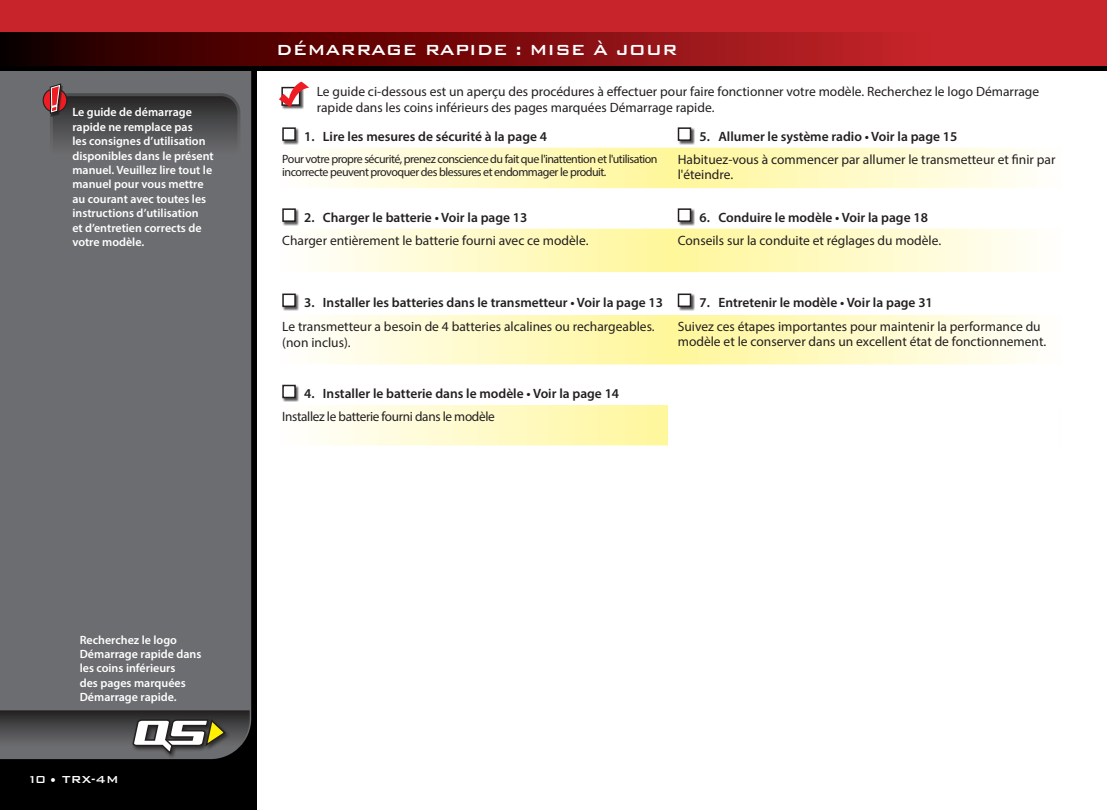
<style>
.page{position:relative;width:1107px;height:810px;background:#fff}
.page>*{position:absolute;margin:0;border:0;box-sizing:border-box;transform-origin:0 0}
.t1{font:500 19.5px "Bank Gothic BT";color:#fff}
.t2{font:13.5px/16.2px "Myriad Pro";color:#231f20}
.t3{font:600 13.5px "Myriad Pro";color:#231f20}
.t4{font:13.5px "Myriad Pro";letter-spacing:-.025em;color:#231f20}
.t5{font:500 13.5px "Bank Gothic BT";color:#fff}
.t6{font:600 12px/14.4px "Myriad Pro";color:#fff}
.t7{font:12px/13.5px "Myriad Pro";letter-spacing:-.04em;color:#231f20}
</style>
<div class="page">
<div style="left:0;top:13px;width:256px;height:797px;background:#000"></div>
<div style="left:0;top:71px;width:251px;height:688px;background:#6c6d70"></div>
<div style="left:0;top:0;width:1107px;height:70px;background:#000"></div>
<div style="left:0;top:0;width:1107px;height:51px;background:#c8242b"></div>
<svg style="left:0;top:32px;width:1107px;height:34px"></svg>
<div style="left:282px;top:87px;width:22px;height:23px;background:#231f20;opacity:.75"></div>
<svg style="left:279px;top:81px;width:30px;height:27px"></svg>
<svg style="left:282px;top:148px;width:746px;height:298px"></svg>
<div style="left:282px;top:128px;width:18px;height:17px;background:#231f20;opacity:.75"></div>
<div style="left:283px;top:128px;width:12px;height:12px;background:#fff"></div>
<div style="left:282px;top:127px;width:14px;height:14px;border:2px solid #231f20"></div>
<div style="left:678px;top:128px;width:17px;height:17px;background:#231f20;opacity:.75"></div>
<div style="left:679px;top:128px;width:12px;height:12px;background:#fff"></div>
<div style="left:678px;top:127px;width:13px;height:14px;border:2px solid #231f20"></div>
<div style="left:282px;top:209px;width:18px;height:17px;background:#231f20;opacity:.75"></div>
<div style="left:283px;top:209px;width:12px;height:12px;background:#fff"></div>
<div style="left:282px;top:208px;width:14px;height:14px;border:2px solid #231f20"></div>
<div style="left:678px;top:209px;width:17px;height:17px;background:#231f20;opacity:.75"></div>
<div style="left:679px;top:209px;width:12px;height:12px;background:#fff"></div>
<div style="left:678px;top:208px;width:13px;height:14px;border:2px solid #231f20"></div>
<div style="left:282px;top:294px;width:18px;height:17px;background:#231f20;opacity:.75"></div>
<div style="left:283px;top:294px;width:12px;height:12px;background:#fff"></div>
<div style="left:282px;top:294px;width:14px;height:13px;border:2px solid #231f20"></div>
<div style="left:678px;top:294px;width:17px;height:17px;background:#231f20;opacity:.75"></div>
<div style="left:679px;top:294px;width:12px;height:12px;background:#fff"></div>
<div style="left:678px;top:294px;width:13px;height:13px;border:2px solid #231f20"></div>
<div style="left:282px;top:385px;width:18px;height:17px;background:#231f20;opacity:.75"></div>
<div style="left:283px;top:386px;width:12px;height:12px;background:#fff"></div>
<div style="left:282px;top:385px;width:14px;height:13px;border:2px solid #231f20"></div>
<svg style="left:43px;top:89px;width:24px;height:23px"></svg>
<div style="left:43px;top:88px;width:24px;height:25px;border:1px solid #231f20;border-radius:50%"></div>
<svg style="left:48px;top:81px;width:191px;height:95px"></svg>
<div style="left:131px;top:718px;width:100px;height:42px;background:#231f20;opacity:.8"></div>
<svg style="left:0;top:710px;width:250px;height:47px"></svg>
<div style="left:669px;top:400px;width:390px;height:58px;background:#fff"></div>
<p class="t6" style="left:72px;top:105px;width:143px">Le guide de démarrage rapide ne remplace pas<br>les consignes d’utilisation disponibles dans le présent manuel. Veuillez lire tout le manuel pour vous mettre au courant avec toutes les instructions d’utilisation<br>et d’entretien corrects de votre modèle.</p>
<p class="t1" style="left:276px;top:39px;width:403px">DÉMARRAGE RAPIDE : MISE À JOUR</p>
<p class="t2" style="left:317px;top:83px;width:724px">Le guide ci-dessous est un aperçu des procédures à effectuer pour faire fonctionner votre modèle. Recherchez le logo Démarrage rapide dans les coins inférieurs des pages marquées Démarrage rapide.</p>
<p class="t3" style="left:304px;top:128px;width:244px">1. Lire les mesures de sécurité à la page 4</p>
<p class="t3" style="left:700px;top:128px;width:259px">5. Allumer le système radio • Voir la page 15</p>
<p class="t7" style="left:282px;top:152px;width:377px">Pour votre propre sécurité, prenez conscience du fait que l'inattention et l'utilisation incorrecte peuvent provoquer des blessures et endommager le produit.</p>
<p class="t2" style="left:678px;top:152px;width:379px;line-height:15px">Habituez-vous à commencer par allumer le transmetteur et finir par l'éteindre.</p>
<p class="t3" style="left:304px;top:209px;width:225px">2. Charger le batterie • Voir la page 13</p>
<p class="t3" style="left:700px;top:209px;width:230px">6. Conduire le modèle • Voir la page 18</p>
<p class="t2" style="left:282px;top:232px;width:308px">Charger entièrement le batterie fourni avec ce modèle.</p>
<p class="t2" style="left:678px;top:232px;width:265px">Conseils sur la conduite et réglages du modèle.</p>
<p class="t3" style="left:304px;top:294px;width:360px">3. Installer les batteries dans le transmetteur • Voir la page 13</p>
<p class="t3" style="left:700px;top:294px;width:235px">7. Entretenir le modèle • Voir la page 31</p>
<p class="t2" style="left:282px;top:318px;width:374px">Le transmetteur a besoin de 4 batteries alcalines ou rechargeables. (non inclus).</p>
<p class="t2" style="left:678px;top:319px;width:370px;line-height:15px">Suivez ces étapes importantes pour maintenir la performance du modèle et le conserver dans un excellent état de fonctionnement.</p>
<p class="t3" style="left:304px;top:385px;width:317px">4. Installer le batterie dans le modèle • Voir la page 14</p>
<p class="t4" style="left:282px;top:408px;width:214px">Installez le batterie fourni dans le modèle</p>
<p class="t6" style="left:80px;top:632px;width:123px">Recherchez le logo<br>Démarrage rapide dans les coins inférieurs<br>des pages marquées<br>Démarrage rapide.</p>
<p class="t5" style="left:27px;top:772px;width:93px">10 • TRX-4M</p>
</div>
